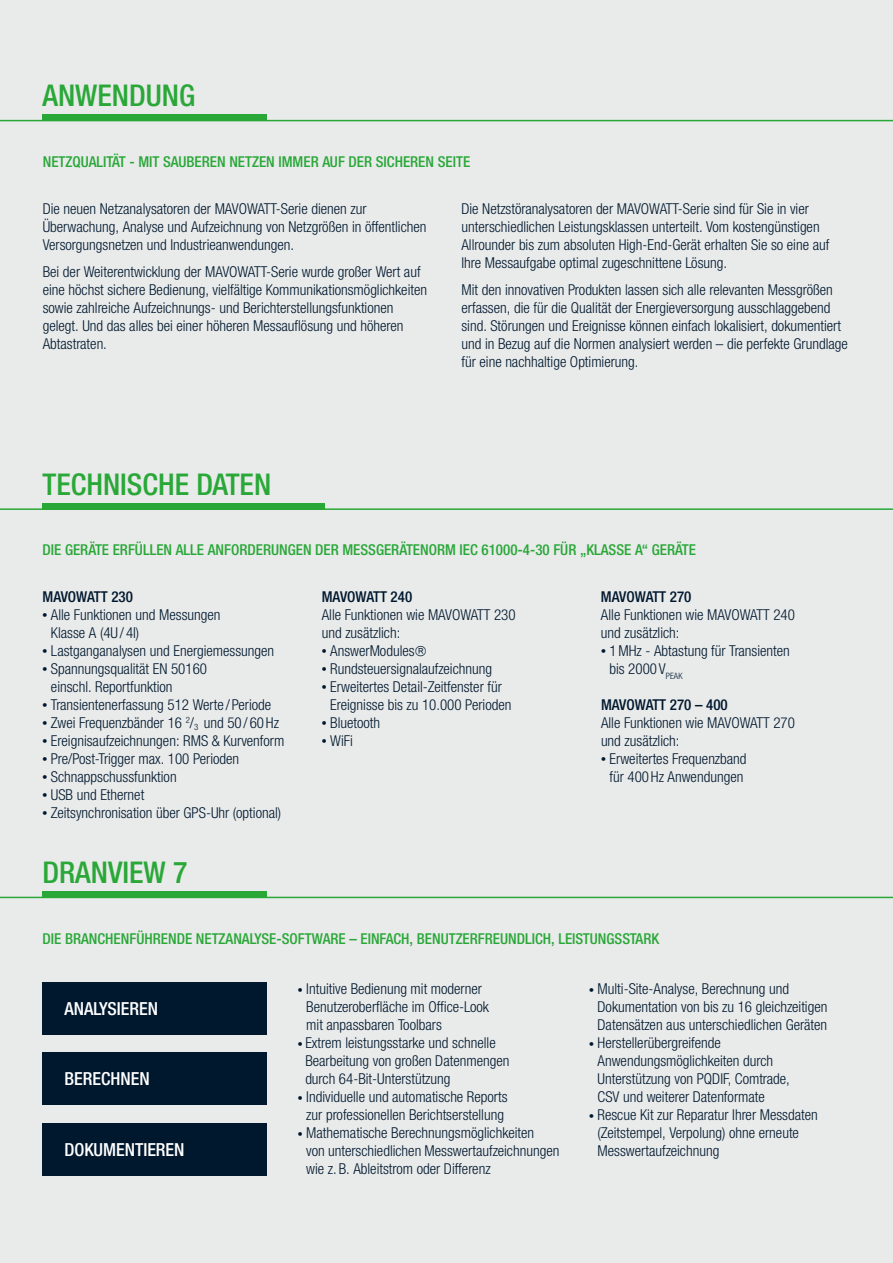
<style>
.page{position:relative;width:893px;height:1263px;background:#e9eaea}
.page>*{position:absolute;margin:0;border:0;box-sizing:border-box;transform-origin:0 0}
.t1{font:500 condensed 30px "Helvetica Neue LTW1 G";color:#29a838}
.t2{font:500 condensed 18px "Helvetica Neue LTW1 G";color:#fff}
.t3{font:300 condensed 15px/18px "Helvetica Neue LTW1 G";color:#00182e}
.t4{font:500 condensed 15px "Helvetica Neue LTW1 G";color:#29a838}
.t5{font:500 condensed 15px "Helvetica Neue LTW1 G";color:#00182e}
</style>
<div class="page">
<hr style="left:0;top:897px;width:893px;height:1px;background:#29a838">
<hr style="left:0;top:120px;width:893px;height:1px;background:#29a838">
<hr style="left:0;top:508px;width:893px;height:2px;background:#29a838">
<div style="left:43px;top:503px;width:282px;height:7px;background:#29a838"></div>
<div style="left:43px;top:891px;width:224px;height:7px;background:#29a838"></div>
<div style="left:43px;top:115px;width:224px;height:6px;background:#29a838"></div>
<div style="left:43px;top:1124px;width:224px;height:52px;background:#00182e"></div>
<div style="left:43px;top:983px;width:224px;height:52px;background:#00182e"></div>
<div style="left:43px;top:1053px;width:224px;height:52px;background:#00182e"></div>
<h1 class="t1" style="left:43px;top:77px;width:154px">ANWENDUNG</h1>
<p class="t4" style="left:43px;top:152px;width:429px">NETZQUALITÄT - MIT SAUBEREN NETZEN IMMER AUF DER SICHEREN SEITE</p>
<p class="t3" style="left:43px;top:200px;width:385px">Die neuen Netzanalysatoren der MAVOWATT-Serie dienen zur<br>Überwachung, Analyse und Aufzeichnung von Netzgrößen in öffentlichen<br>Versorgungsnetzen und Industrieanwendungen.</p>
<p class="t3" style="left:43px;top:263px;width:386px">Bei der Weiterentwicklung der MAVOWATT-Serie wurde großer Wert auf eine höchst sichere Bedienung, vielfältige Kommunikationsmöglichkeiten sowie zahlreiche Aufzeichnungs- und Berichterstellungsfunktionen gelegt. Und das alles bei einer höheren Messauflösung und höheren Abtastraten.</p>
<p class="t3" style="left:461px;top:200px;width:369px">Die Netzstöranalysatoren der MAVOWATT-Serie sind für Sie in vier unterschiedlichen Leistungsklassen unterteilt. Vom kostengünstigen Allrounder bis zum absoluten High-End-Gerät erhalten Sie so eine auf Ihre Messaufgabe optimal zugeschnittene Lösung.</p>
<p class="t3" style="left:461px;top:281px;width:388px">Mit den innovativen Produkten lassen sich alle relevanten Messgrößen erfassen, die für die Qualität der Energieversorgung ausschlaggebend sind. Störungen und Ereignisse können einfach lokalisiert, dokumentiert und in Bezug auf die Normen analysiert werden – die perfekte Grundlage für eine nachhaltige Optimierung.</p>
<h1 class="t1" style="left:43px;top:466px;width:230px">TECHNISCHE DATEN</h1>
<p class="t4" style="left:43px;top:541px;width:655px">DIE GERÄTE ERFÜLLEN ALLE ANFORDERUNGEN DER MESSGERÄTENORM IEC 61000-4-30 FÜR „KLASSE A“ GERÄTE</p>
<p class="t5" style="left:43px;top:587px;width:92px">MAVOWATT 230</p>
<p class="t3" style="left:51px;top:605px;width:171px;text-indent:-8px">• Alle Funktionen und Messungen<br>Klasse A (4U/ 4I)</p>
<p class="t3" style="left:43px;top:641px;width:233px">• Lastganganalysen und Energiemessungen</p>
<p class="t3" style="left:51px;top:659px;width:158px;text-indent:-8px">• Spannungsqualität EN 50160 einschl. Reportfunktion</p>
<p class="t3" style="left:43px;top:695px;width:230px">• Transientenerfassung 512 Werte / Periode</p>
<p class="t3" style="left:43px;top:713px;width:238px">• Zwei Frequenzbänder 16 <sup>2</sup>/<sub>3</sub> und 50 / 60Hz</p>
<p class="t3" style="left:43px;top:731px;width:243px">• Ereignisaufzeichnungen: RMS &amp; Kurvenform</p>
<p class="t3" style="left:43px;top:749px;width:198px">• Pre/Post-Trigger max. 100 Perioden</p>
<p class="t3" style="left:43px;top:767px;width:136px">• Schnappschussfunktion</p>
<p class="t3" style="left:43px;top:785px;width:103px">• USB und Ethernet</p>
<p class="t3" style="left:43px;top:803px;width:240px">• Zeitsynchronisation über GPS-Uhr (optional)</p>
<h1 class="t1" style="left:43px;top:854px;width:146px">DRANVIEW 7</h1>
<p class="t5" style="left:322px;top:587px;width:92px">MAVOWATT 240</p>
<p class="t3" style="left:322px;top:605px;width:195px">Alle Funktionen wie MAVOWATT 230 und zusätzlich:</p>
<p class="t3" style="left:322px;top:641px;width:106px">• AnswerModules➔</p>
<p class="t3" style="left:322px;top:659px;width:172px">• Rundsteuersignalaufzeichnung</p>
<p class="t3" style="left:330px;top:677px;width:183px;text-indent:-8px">• Erweitertes Detail-Zeitfenster für<br>Ereignisse bis zu 10.000 Perioden</p>
<p class="t3" style="left:322px;top:713px;width:60px">• Bluetooth</p>
<p class="t3" style="left:322px;top:731px;width:33px">• WiFi</p>
<p class="t5" style="left:601px;top:587px;width:92px">MAVOWATT 270</p>
<p class="t3" style="left:601px;top:605px;width:195px">Alle Funktionen wie MAVOWATT 240 und zusätzlich:</p>
<p class="t3" style="left:609px;top:641px;width:182px;text-indent:-8px">• 1MHz - Abtastung für Transienten bis 2000 V<sub>PEAK</sub></p>
<p class="t5" style="left:601px;top:695px;width:128px">MAVOWATT 270 – 400</p>
<p class="t3" style="left:601px;top:713px;width:195px">Alle Funktionen wie MAVOWATT 270 und zusätzlich:</p>
<p class="t3" style="left:601px;top:749px;width:147px;text-align:center">• Erweitertes Frequenzband für 400Hz Anwendungen</p>
<p class="t4" style="left:43px;top:930px;width:618px">DIE BRANCHENFÜHRENDE NETZANALYSE-SOFTWARE – EINFACH, BENUTZERFREUNDLICH, LEISTUNGSSTARK</p>
<p class="t2" style="left:64px;top:998px;width:95px">ANALYSIEREN</p>
<p class="t2" style="left:64px;top:1068px;width:87px">BERECHNEN</p>
<p class="t2" style="left:64px;top:1139px;width:122px">DOKUMENTIEREN</p>
<p class="t3" style="left:306px;top:980px;width:184px;text-indent:-8px">• Intuitive Bedienung mit moderner<br>Benutzeroberfläche im Office-Look mit anpassbaren Toolbars</p>
<p class="t3" style="left:305px;top:1034px;width:206px;text-indent:-7px">• Extrem leistungsstarke und schnelle<br>Bearbeitung von großen Datenmengen durch 64-Bit-Unterstützung</p>
<p class="t3" style="left:298px;top:1088px;width:211px;text-align:center">• Individuelle und automatische Reports zur professionellen Berichtserstellung</p>
<p class="t3" style="left:306px;top:1124px;width:255px;text-indent:-8px">• Mathematische Berechnungsmöglichkeiten<br>von unterschiedlichen Messwertaufzeichnungen wie z. B. Ableitstrom oder Differenz</p>
<p class="t3" style="left:598px;top:980px;width:231px;text-indent:-8px">• Multi-Site-Analyse, Berechnung und<br>Dokumentation von bis zu 16 gleichzeitigen<br>Datensätzen aus unterschiedlichen Geräten</p>
<p class="t3" style="left:598px;top:1034px;width:194px;text-indent:-8px">• Herstellerübergreifende<br>Anwendungsmöglichkeiten durch<br>Unterstützung von PQDIF, Comtrade,<br>CSV und weiterer Datenformate</p>
<p class="t3" style="left:598px;top:1106px;width:222px;text-indent:-8px">• Rescue Kit zur Reparatur Ihrer Messdaten (Zeitstempel, Verpolung) ohne erneute<br>Messwertaufzeichnung</p>
</div>
